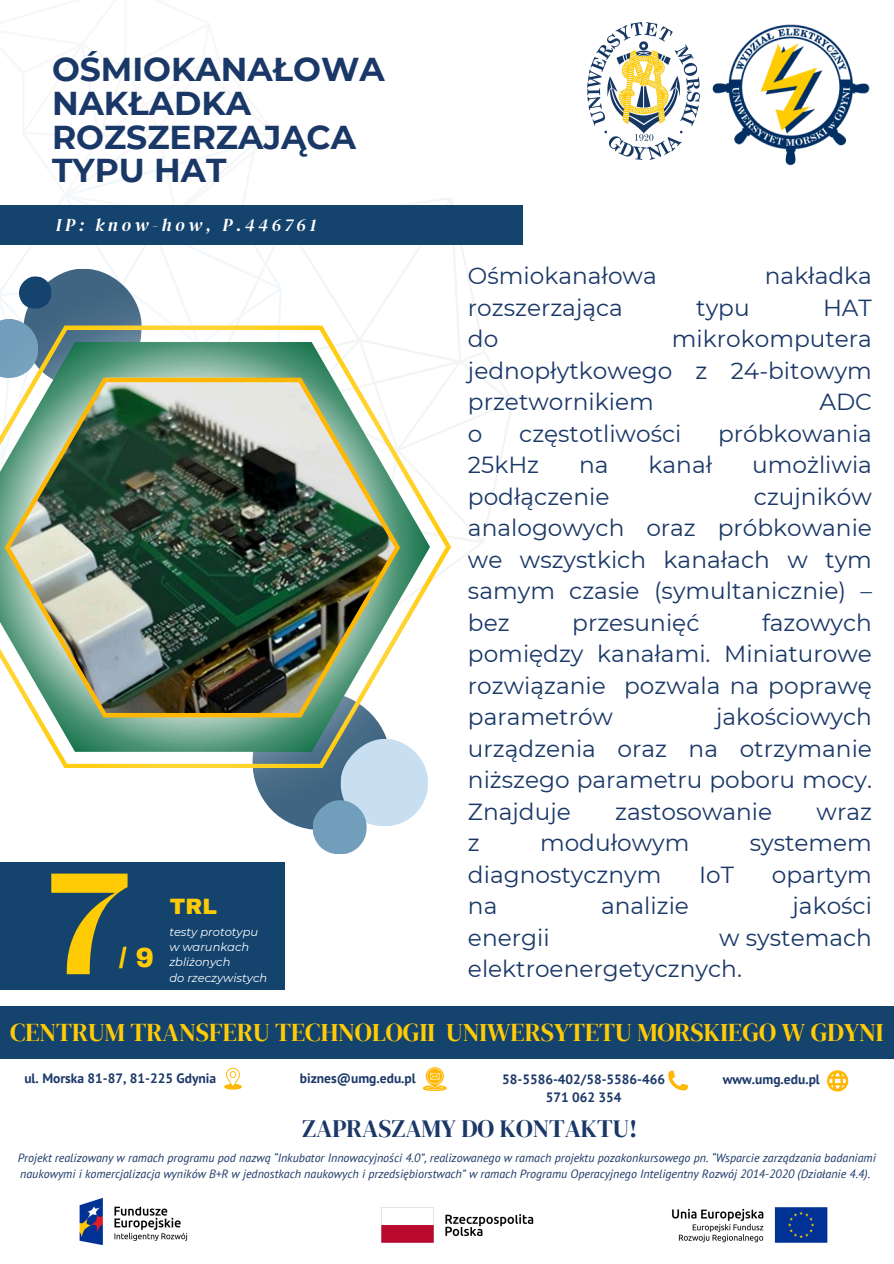
<style>
.page{position:relative;width:894px;height:1264px;background:#fff}
.page>*{position:absolute;margin:0;border:0;box-sizing:border-box;transform-origin:0 0}
.t1{font:700 143.25px "Black Mango";color:#ffcb05}
.t2{font:700 33px/33.8px "Montserrat";color:#1a3867}
.t3{font:900 27px "Archivo";color:#ffcb05}
.t4{font:25.5px "DM Serif Display";color:#ffcb05}
.t5{font:24.9px "DM Serif Display";color:#1a3867}
.t6{font:23.25px/31.5px "Montserrat";color:#1a3867;text-align:justify}
.t7{font:900 21.75px "Archivo";color:#ffcb05}
.t8{font:italic 18px "DM Serif Display";letter-spacing:.2em;color:#fff}
.t9{font:700 13.5px "PT Sans";color:#1a3867}
.t10{font:italic 12px/16px "PT Sans";color:#1a3867}
.t11{font:italic 11.4px/15.3px "Montserrat";color:#fff}
</style>
<div class="page">
<svg style="left:95px;top:142px;width:428px;height:416px"></svg>
<svg style="left:277px;top:815px;width:137px;height:39px"></svg>
<svg style="left:0;top:278px;width:462px;height:537px"></svg>
<img style="left:5px;top:378px;width:394px;height:339px">
<img style="left:587px;top:22px;width:112px;height:138px">
<div style="left:0;top:205px;width:522px;height:40px;background:#14436e"></div>
<div style="left:0;top:862px;width:284px;height:127px;background:#14436e"></div>
<svg style="left:0;top:267px;width:143px;height:121px"></svg>
<img style="left:712px;top:24px;width:158px;height:142px">
<img style="left:79px;top:1197px;width:109px;height:47px">
<img style="left:672px;top:1207px;width:156px;height:36px">
<img style="left:381px;top:1207px;width:153px;height:36px">
<svg style="left:668px;top:1070px;width:20px;height:20px"></svg>
<svg style="left:827px;top:1070px;width:21px;height:21px"></svg>
<svg style="left:422px;top:1067px;width:24px;height:23px"></svg>
<svg style="left:224px;top:1067px;width:18px;height:23px"></svg>
<div style="left:0;top:1006px;width:893px;height:52px;background:#14436e"></div>
<h5 class="t2" style="left:52px;top:52px;width:334px">OŚMIOKANAŁOWA<br>NAKŁADKA<br>ROZSZERZAJĄCA</h5>
<p class="t2" style="left:52px;top:154px;width:176px">TYPU HAT</p>
<h4 class="t8" style="left:56px;top:212px;width:262px">IP: know-how, P.446761</h4>
<h6 class="t1" style="left:48px;top:816px;width:84px">7</h6>
<p class="t3" style="left:119px;top:943px;width:36px">/ 9</p>
<p class="t7" style="left:170px;top:894px;width:49px">TRL</p>
<h3 class="t11" style="left:169px;top:923px;width:99px">testy prototypu w warunkach zbliżonych<br>do rzeczywistych</h3>
<p class="t6" style="left:468px;top:260px;width:190px">Ośmiokanałowa</p>
<p class="t6" style="left:764px;top:260px;width:109px">nakładka</p>
<p class="t6" style="left:468px;top:291px;width:156px">rozszerzająca</p>
<p class="t6" style="left:696px;top:291px;width:55px">typu</p>
<p class="t6" style="left:822px;top:291px;width:50px">HAT</p>
<p class="t6" style="left:468px;top:323px;width:32px">do</p>
<p class="t6" style="left:468px;top:323px;width:405px;text-indent:204px">mikrokomputera jednopłytkowego z 24-bitowym przetwornikiem</p>
<p class="t6" style="left:819px;top:386px;width:54px">ADC</p>
<p class="t6" style="left:468px;top:417px;width:16px">o</p>
<p class="t6" style="left:519px;top:417px;width:163px">częstotliwości</p>
<p class="t6" style="left:717px;top:417px;width:155px">próbkowania</p>
<p class="t6" style="left:468px;top:449px;width:73px">25kHz</p>
<p class="t6" style="left:579px;top:449px;width:31px">na</p>
<p class="t6" style="left:648px;top:449px;width:65px">kanał</p>
<p class="t6" style="left:752px;top:449px;width:121px">umożliwia</p>
<p class="t6" style="left:468px;top:480px;width:143px">podłączenie</p>
<p class="t6" style="left:468px;top:480px;width:405px;text-indent:286px">czujników analogowych oraz próbkowanie we wszystkich kanałach w tym samym czasie (symultanicznie) – bez</p>
<p class="t6" style="left:468px;top:606px;width:405px;text-indent:294px">fazowych pomiędzy kanałami. Miniaturowe rozwiązanie pozwala na poprawę parametrów</p>
<p class="t6" style="left:572px;top:606px;width:129px">przesunięć</p>
<p class="t6" style="left:468px;top:701px;width:405px;text-indent:248px">jakościowych urządzenia oraz na otrzymanie niższego parametru poboru mocy.<br>Znajduje</p>
<p class="t6" style="left:615px;top:795px;width:159px">zastosowanie</p>
<p class="t6" style="left:816px;top:795px;width:57px">wraz</p>
<p class="t6" style="left:468px;top:827px;width:13px">z</p>
<p class="t6" style="left:540px;top:827px;width:151px">modułowym</p>
<p class="t6" style="left:749px;top:827px;width:124px">systemem</p>
<p class="t6" style="left:468px;top:858px;width:195px">diagnostycznym</p>
<p class="t6" style="left:699px;top:858px;width:36px">IoT</p>
<p class="t6" style="left:771px;top:858px;width:102px">opartym</p>
<p class="t6" style="left:468px;top:890px;width:31px">na</p>
<p class="t6" style="left:601px;top:890px;width:89px">analizie</p>
<p class="t6" style="left:792px;top:890px;width:81px">jakości</p>
<p class="t6" style="left:468px;top:921px;width:83px">energii</p>
<p class="t6" style="left:468px;top:921px;width:405px;text-indent:251px">w systemach elektroenergetycznych.</p>
<p class="t4" style="left:10px;top:1014px;width:874px">CENTRUM TRANSFERU TECHNOLOGII UNIWERSYTETU MORSKIEGO W GDYNI</p>
<p class="t9" style="left:24px;top:1068px;width:193px">ul. Morska 81-87, 81-225 Gdynia</p>
<p class="t9" style="left:300px;top:1068px;width:117px">biznes@umg.edu.pl</p>
<p class="t9" style="left:722px;top:1070px;width:99px">www.umg.edu.pl</p>
<p class="t9" style="left:502px;top:1070px;width:164px">58-5586-402/58-5586-466</p>
<p class="t9" style="left:545px;top:1088px;width:77px">571 062 354</p>
<p class="t5" style="left:302px;top:1111px;width:336px">ZAPRASZAMY DO KONTAKTU!</p>
<p class="t10" style="left:18px;top:1149px;width:859px">Projekt realizowany w ramach programu pod nazwą “Inkubator Innowacyjności 4.0”, realizowanego w ramach projektu pozakonkursowego pn. “Wsparcie zarządzania badaniami naukowymi i komercjalizacja wyników B+R w jednostkach naukowych i przedsiębiorstwach” w ramach Programu Operacyjnego Inteligentny Rozwój 2014-2020 (Działanie 4.4).</p>
</div>
